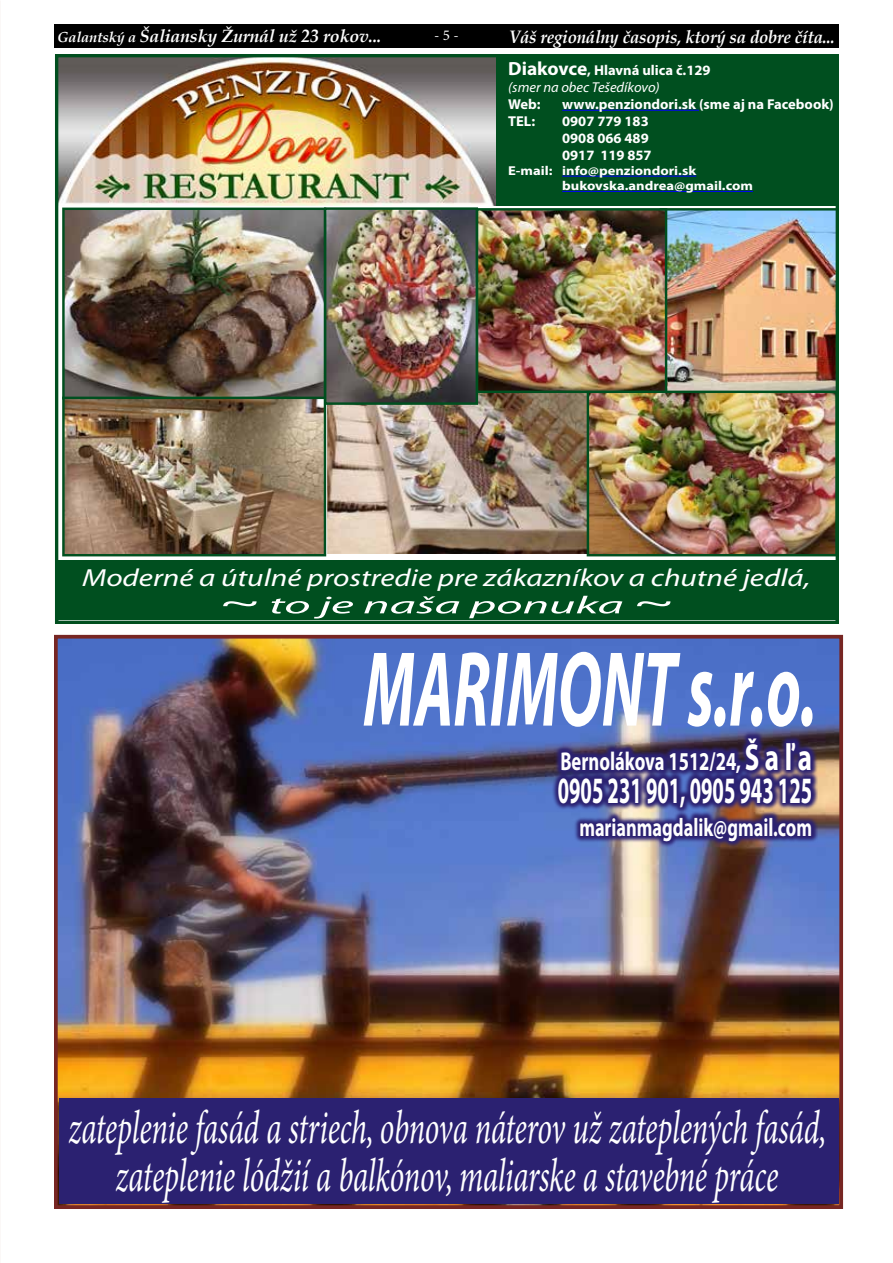
<style>
.page{position:relative;width:893px;height:1263px;background:#fff}
.page>*{position:absolute;margin:0;border:0;box-sizing:border-box;transform-origin:0 0}
.t1{font:italic 700 107.7px "Myriad Pro";color:#fff;scale:.58 1}
.t2{font:italic 47.25px/47.2px "Minion Pro";letter-spacing:-.005em;color:#fff;text-align:center;scale:.65 1}
.t3{font:700 37.35px "Myriad Pro";color:#fff;scale:.55 1}
.t4{font:700 25.8px "Myriad Pro";color:#fff;scale:.72 1}
.t5{font:700 25.5px "Myriad Pro";color:#fff;scale:.72 1}
.t6{font:italic 24.75px/27.2px "Myriad Pro";color:#fff;text-align:center;scale:1.26 1}
.t7{font:italic 700 18px "Book Antiqua";letter-spacing:-.01em;color:#fff;scale:.93 1}
.t8{font:italic 700 17.7px "Book Antiqua";letter-spacing:-.01em;color:#fff}
.t9{font:15px "Minion Pro";color:#fff}
.t10{font:700 14.4px/17px "Myriad Pro";color:#fff}
.t11{font:italic 14.4px/17px "Myriad Pro";color:#fff}
.t12{font:700 12.9px/15.3px "Myriad Pro";color:#fff;scale:1.13 1}
.s1{font-size:14.55px}
.s2{font-weight:700;font-style:normal;font-size:19.05px}
.s3{font-weight:700;font-style:normal}
.s4{font-size:33.6px}
.s5{font-size:37.8px}
</style>
<div class="page">
<img style="left:59px;top:640px;width:779px;height:458px">
<div style="left:54px;top:635px;width:789px;height:574px;border:4px solid #772623"></div>
<img style="left:551px;top:731px;width:267px;height:116px">
<div style="left:59px;top:1098px;width:779px;height:106px;background:#2b2171"></div>
<div style="left:495px;top:55px;width:341px;height:150px;background:#004f1f"></div>
<img style="left:59px;top:58px;width:436px;height:147px">
<hr style="left:562px;top:110px;width:137px;height:1px;background:#00f">
<hr style="left:562px;top:176px;width:134px;height:1px;background:#00f">
<hr style="left:562px;top:191px;width:191px;height:1px;background:#00f">
<div style="left:56px;top:561px;width:780px;height:59px;background:#004f1f"></div>
<img style="left:328px;top:393px;width:259px;height:160px">
<img style="left:590px;top:393px;width:245px;height:160px">
<div style="left:587px;top:321px;width:251px;height:235px;border:2px solid #004f1f"></div>
<img style="left:667px;top:211px;width:168px;height:179px">
<div style="left:660px;top:208px;width:179px;height:185px;border:2px solid #004f1f"></div>
<img style="left:479px;top:211px;width:185px;height:179px">
<div style="left:476px;top:208px;width:191px;height:185px;border:2px solid #004f1f"></div>
<div style="left:55px;top:54px;width:784px;height:570px;border:3px solid #004f1f"></div>
<img style="left:65px;top:211px;width:258px;height:342px">
<div style="left:62px;top:208px;width:264px;height:191px;border:2px solid #004f1f"></div>
<div style="left:62px;top:397px;width:264px;height:159px;border:2px solid #004f1f"></div>
<img style="left:327px;top:210px;width:148px;height:192px">
<div style="left:324px;top:207px;width:154px;height:198px;border:2px solid #004f1f"></div>
<div style="left:54px;top:24px;width:785px;height:24px;background:#000"></div>
<p class="t8" style="left:57px;top:24px;width:326px"><span class="s1">Galantský a</span> Šaliansky Žurnál už 23 rokov...</p>
<p class="t9" style="left:434px;top:26px;width:26px">- 5 -</p>
<p class="t7" style="left:509px;top:24px;width:352px">Váš regionálny časopis, ktorý sa dobre číta...</p>
<p class="t11" style="left:508px;top:62px;width:204px"><span class="s2">Diakovce</span><span class="s3">, Hlavná ulica č.129 </span>(smer na obec Tešedíkovo)</p>
<p class="t10" style="left:508px;top:96px;width:34px">Web:</p>
<p class="t10" style="left:562px;top:96px;width:273px">www.penziondori.sk (sme aj na Facebook)</p>
<p class="t10" style="left:508px;top:113px;width:28px">TEL:</p>
<p class="t10" style="left:562px;top:113px;width:91px">0907 779 183<br>0908 066 489<br>0917 119 857</p>
<p class="t12" style="left:562px;top:163px;width:170px;text-indent:-54px">E-mail: info@penziondori.sk bukovska.andrea@gmail.com</p>
<p class="t6" style="left:82px;top:565px;width:579px">Moderné a útulné prostredie pre zákazníkov a chutné jedlá, <span class="s4">~</span> to je naša ponuka <span class="s4">~</span></p>
<h1 class="t1" style="left:363px;top:630px;width:782px">MARIMONT s.r.o.</h1>
<p class="t4" style="left:560px;top:747px;width:351px">Bernolákova 1512/24, <span class="s5">Š a ľ a</span></p>
<p class="t3" style="left:558px;top:769px;width:464px">0905 231 901, 0905 943 125</p>
<p class="t5" style="left:579px;top:813px;width:325px">marianmagdalik@gmail.com</p>
<p class="t2" style="left:68px;top:1106px;width:1168px">zateplenie fasád a striech, obnova náterov už zateplených fasád, zateplenie lódžií a balkónov, maliarske a stavebné práce</p>
</div>
